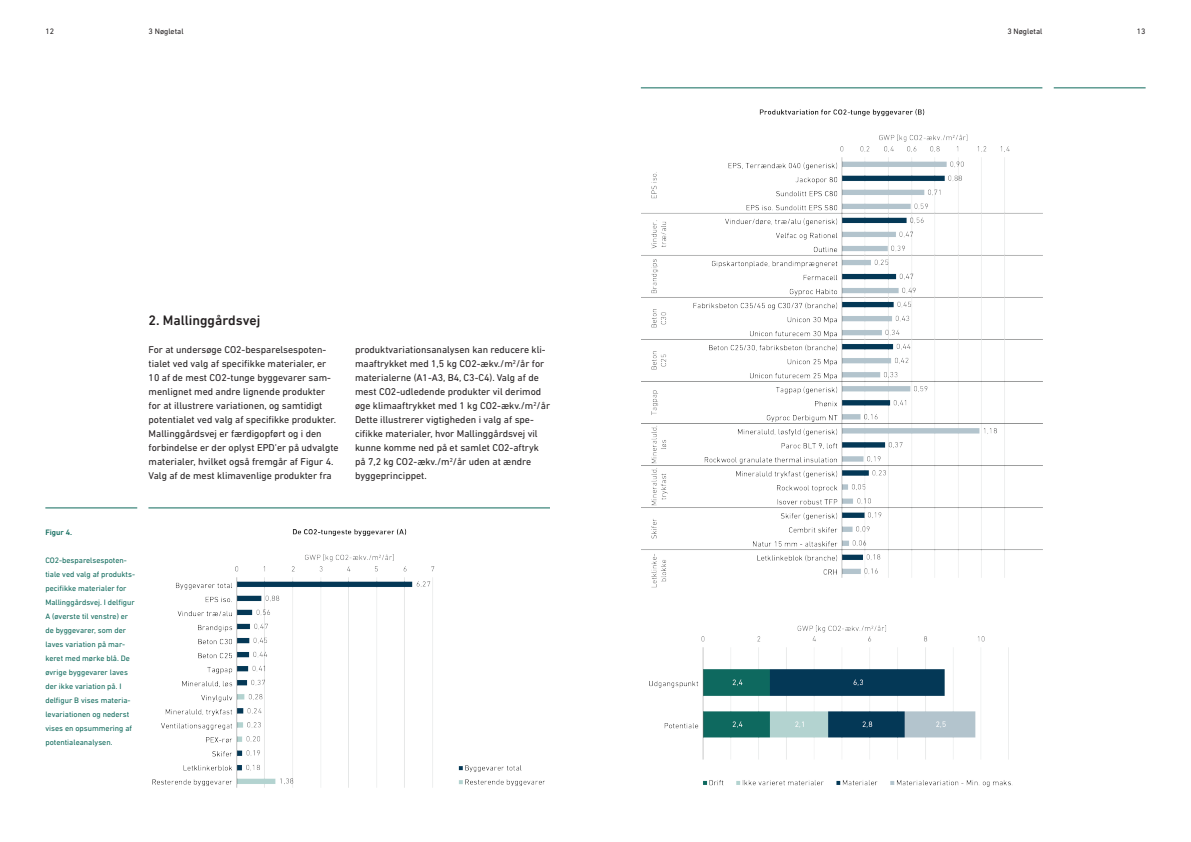
<style>
.page{position:relative;width:1191px;height:842px;background:#fff}
.page>*{position:absolute;margin:0;border:0;box-sizing:border-box;transform-origin:0 0}
.Underrubrik{font:500 14px "DIN Next LT Pro";color:#231f20}
.Jonas_Brødtekst{font:10px/14px "DIN Next LT Pro";color:#231f20}
.Figur{font:8px/14px "DIN Next LT Pro";color:#0e695b}
.t1{font:8px "DIN Next LT Pro";color:#231f20}
.Figur-2{font:500 8px "DIN Next LT Pro";color:#0e695b}
</style>
<div class="page">
<hr style="left:45px;top:507px;width:92px;height:1px;background:#0e695b">
<hr style="left:148px;top:507px;width:402px;height:1px;background:#0e695b">
<img style="left:152px;top:528px;width:393px;height:260px">
<img style="left:641px;top:109px;width:401px;height:479px">
<hr style="left:1053px;top:87px;width:92px;height:1px;background:#0e695b">
<hr style="left:641px;top:87px;width:401px;height:1px;background:#0e695b">
<img style="left:649px;top:625px;width:364px;height:162px">
<p class="t1" style="left:45px;top:27px;width:10px">12</p>
<p class="t1" style="left:149px;top:27px;width:37px">3 Nøgletal</p>
<p class="t1" style="left:1007px;top:27px;width:37px">3 Nøgletal</p>
<p class="t1" style="left:1137px;top:27px;width:10px">13</p>
<p class="Underrubrik" style="left:149px;top:312px;width:113px">2. Mallinggårdsvej</p>
<p class="Jonas_Brødtekst" style="left:149px;top:343px;width:191px">For at undersøge CO2-besparelsespoten&shy;tialet ved valg af specifikke materialer, er 10 af de mest CO2-tunge byggevarer sam&shy;menlignet med andre lignende produkter for at illustrere variationen, og samtidigt potentialet ved valg af specifikke produkter.<br>Mallinggårdsvej er færdigopført og i den forbindelse er der oplyst EPD’er på udvalgte materialer, hvilket også fremgår af Figur 4.<br>Valg af de mest klimavenlige produkter fra</p>
<p class="Jonas_Brødtekst" style="left:355px;top:343px;width:197px">produktvariationsanalysen kan reducere kli&shy;maaftrykket med 1,5 kg CO2-ækv./m<sup>2</sup>/år for materialerne (A1-A3, B4, C3-C4). Valg af de mest CO2-udledende produkter vil derimod øge klimaaftrykket med 1 kg CO2-ækv./m<sup>2</sup>/år Dette illustrerer vigtigheden i valg af spe&shy;cifikke materialer, hvor Mallinggårdsvej vil kunne komme ned på et samlet CO2-aftryk på 7,2 kg CO2-ækv./m<sup>2</sup>/år uden at ændre byggeprincippet.</p>
<p class="Figur-2" style="left:45px;top:528px;width:28px">Figur 4.</p>
<p class="Figur" style="left:45px;top:554px;width:91px">CO2-besparelsespoten&shy;tiale ved valg af produkts&shy;pecifikke materialer for<br>Mallinggårdsvej. I delfigur<br>A (øverste til venstre) er de byggevarer, som der laves variation på mar&shy;keret med mørke blå. De øvrige byggevarer laves der ikke variation på. I delfigur B vises materia&shy;levariationen og nederst vises en opsummering af potentialeanalysen.</p>
</div>
